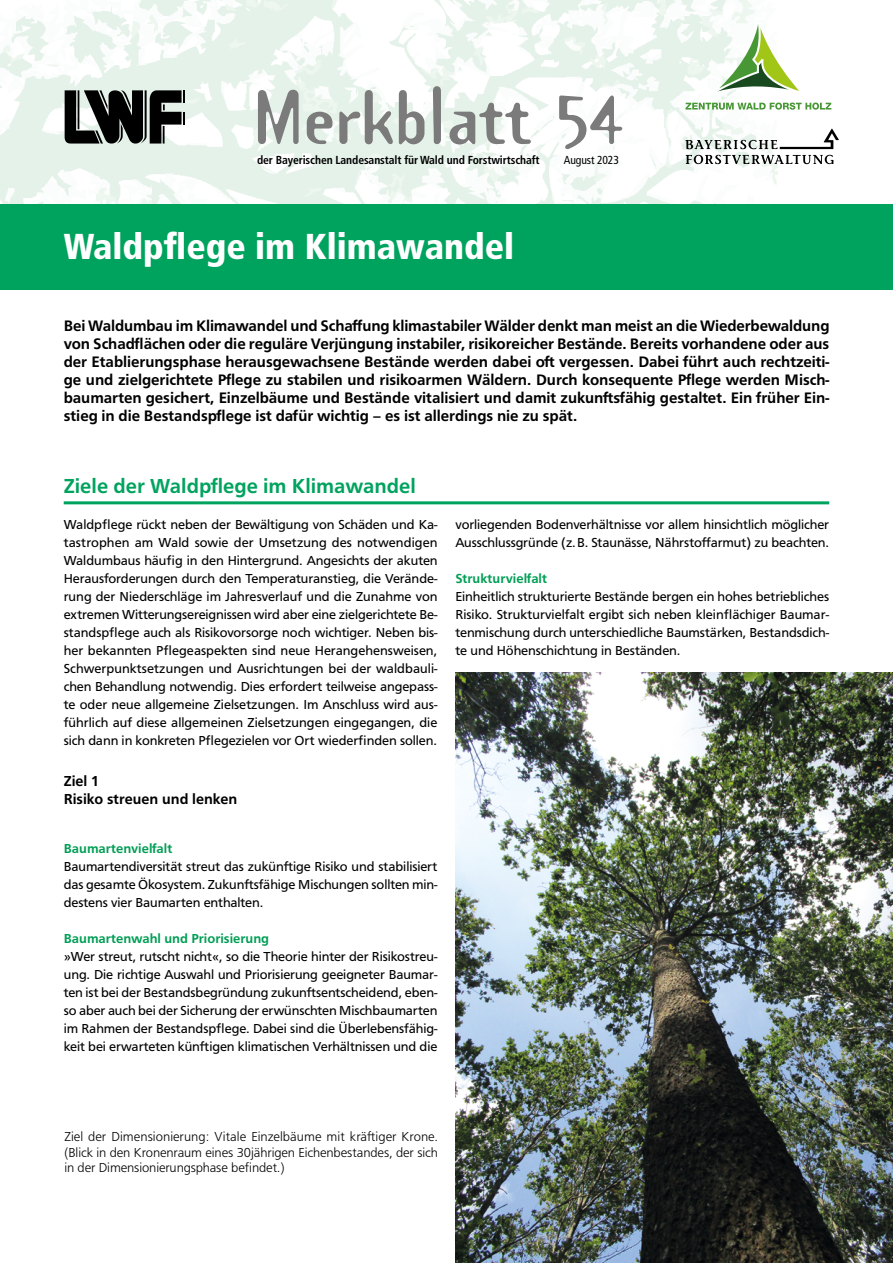
<style>
.page{position:relative;width:893px;height:1263px;background:#fff}
.page>*{position:absolute;margin:0;border:0;box-sizing:border-box;transform-origin:0 0}
._00_p_Merkblatt_u_Nr{font:700 67.5px "Template Gothic OT";letter-spacing:-.01em;color:#7c7b7b}
._01_mb_H1{font:900 condensed 36px "Frutiger LT Std";color:#fff}
._01_mb_H2{font:500 21px "Front Page Pro";color:#00a35e}
._02_mb-Vorspann{font:500 15.75px/18px "Front Page Pro";letter-spacing:-.005em;color:#000;text-align:justify}
._01_mb_H3{font:500 15px/18px "Front Page Pro";color:#000}
._03_mb-Fliesstext_2{font:13.5px/18px "Front Page Pro";letter-spacing:-.005em;color:#000;text-align:justify}
._03_mb-Fliesstext_1{font:13.5px/18px "Front Page Pro";letter-spacing:-.005em;color:#000;text-align:justify}
._04_mb-Bildlegende{font:300 13.5px/15.8px "Front Page Pro";letter-spacing:-.01em;color:#000;text-align:justify}
._01_mb_H4{font:500 13.5px "Front Page Pro";color:#009e55}
._00_p_derBayerischen{font:700 condensed 11.7px "Frutiger LT Std";letter-spacing:-.01em;color:#000}
._00_p_derBayerischen-2{font:condensed 11.7px "Frutiger LT Std";letter-spacing:-.01em;color:#000}
</style>
<div class="page">
<img style="left:0;top:0;width:778px;height:204px">
<svg style="left:685px;top:129px;width:154px;height:35px"></svg>
<svg style="left:718px;top:24px;width:81px;height:67px"></svg>
<svg style="left:685px;top:103px;width:146px;height:7px"></svg>
<svg style="left:65px;top:90px;width:120px;height:54px;background:#4b4e4c"></svg>
<div style="left:0;top:204px;width:893px;height:85px;background:#00a35e"></div>
<hr style="left:64px;top:501px;width:765px;height:3px;background:#00a35e">
<img style="left:455px;top:673px;width:438px;height:590px">
<p class="_00_p_Merkblatt_u_Nr" style="left:253px;top:87px;width:372px">Merkblatt 54</p>
<p class="_00_p_derBayerischen" style="left:257px;top:153px;width:284px">der Bayerischen Landesanstalt für Wald und Forstwirtschaft</p>
<p class="_00_p_derBayerischen-2" style="left:564px;top:153px;width:57px">August 2023</p>
<h1 class="_01_mb_H1" style="left:64px;top:225px;width:452px">Waldpflege im Klimawandel</h1>
<p class="_02_mb-Vorspann" style="left:64px;top:315px;width:767px">Bei Waldumbau im Klimawandel und Schaffung klimastabiler Wälder denkt man meist an die Wiederbewaldung von Schadflächen oder die reguläre Verjüngung instabiler, risikoreicher Bestände. Bereits vorhandene oder aus der Etablierungsphase herausgewachsene Bestände werden dabei oft vergessen. Dabei führt auch rechtzeiti&shy;ge und zielgerichtete Pflege zu stabilen und risikoarmen Wäldern. Durch konsequente Pflege werden Misch&shy;baumarten gesichert, Einzelbäume und Bestände vitalisiert und damit zukunftsfähig gestaltet. Ein früher Ein&shy;stieg in die Bestandspflege ist dafür wichtig – es ist allerdings nie zu spät.</p>
<h2 class="_01_mb_H2" style="left:64px;top:470px;width:354px">Ziele der Waldpflege im Klimawandel</h2>
<p class="_03_mb-Fliesstext_1" style="left:64px;top:514px;width:375px">Waldpflege rückt neben der Bewältigung von Schäden und Ka&shy;tastrophen am Wald sowie der Umsetzung des notwendigen Waldumbaus häufig in den Hintergrund. Angesichts der akuten Herausforderungen durch den Temperaturanstieg, die Verände&shy;rung der Niederschläge im Jahresverlauf und die Zunahme von extremen Witterungsereignissen wird aber eine zielgerichtete Be&shy;standspflege auch als Risikovorsorge noch wichtiger. Neben bis&shy;her bekannten Pflegeaspekten sind neue Herangehensweisen, Schwerpunktsetzungen und Ausrichtungen bei der waldbauli&shy;chen Behandlung notwendig. Dies erfordert teilweise angepass&shy;te oder neue allgemeine Zielsetzungen. Im Anschluss wird aus&shy;führlich auf diese allgemeinen Zielsetzungen eingegangen, die sich dann in konkreten Pflegezielen vor Ort wiederfinden sollen.</p>
<h3 class="_01_mb_H3" style="left:64px;top:771px;width:175px">Ziel 1<br>Risiko streuen und lenken</h3>
<h4 class="_01_mb_H4" style="left:64px;top:838px;width:110px">Baumartenvielfalt</h4>
<p class="_03_mb-Fliesstext_2" style="left:64px;top:856px;width:375px">Baumartendiversität streut das zukünftige Risiko und stabilisiert das gesamte Ökosystem. Zukunftsfähige Mischungen sollten min&shy;destens vier Baumarten enthalten.</p>
<h4 class="_01_mb_H4" style="left:64px;top:928px;width:207px">Baumartenwahl und Priorisierung</h4>
<p class="_03_mb-Fliesstext_2" style="left:64px;top:946px;width:375px">»Wer streut, rutscht nicht«, so die Theorie hinter der Risikostreu&shy;ung. Die richtige Auswahl und Priorisierung geeigneter Baumar&shy;ten ist bei der Bestandsbegründung zukunftsentscheidend, eben&shy;so aber auch bei der Sicherung der erwünschten Mischbaumarten im Rahmen der Bestandspflege. Dabei sind die Überlebensfähig&shy;keit bei erwarteten künftigen klimatischen Verhältnissen und die</p>
<p class="_03_mb-Fliesstext_2" style="left:455px;top:514px;width:375px">vorliegenden Bodenverhältnisse vor allem hinsichtlich möglicher<br>Ausschlussgründe (z.B. Staunässe, Nährstoffarmut) zu beachten.</p>
<h4 class="_01_mb_H4" style="left:455px;top:568px;width:93px">Strukturvielfalt</h4>
<p class="_03_mb-Fliesstext_2" style="left:455px;top:586px;width:375px">Einheitlich strukturierte Bestände bergen ein hohes betriebliches Risiko. Strukturvielfalt ergibt sich neben kleinflächiger Baumar&shy;tenmischung durch unterschiedliche Baumstärken, Bestandsdich&shy;te und Höhenschichtung in Beständen.</p>
<p class="_04_mb-Bildlegende" style="left:64px;top:1127px;width:375px">Ziel der Dimensionierung: Vitale Einzelbäume mit kräftiger Krone. (Blick in den Kronenraum eines 30jährigen Eichenbestandes, der sich in der Dimensionierungsphase befindet.)</p>
</div>
